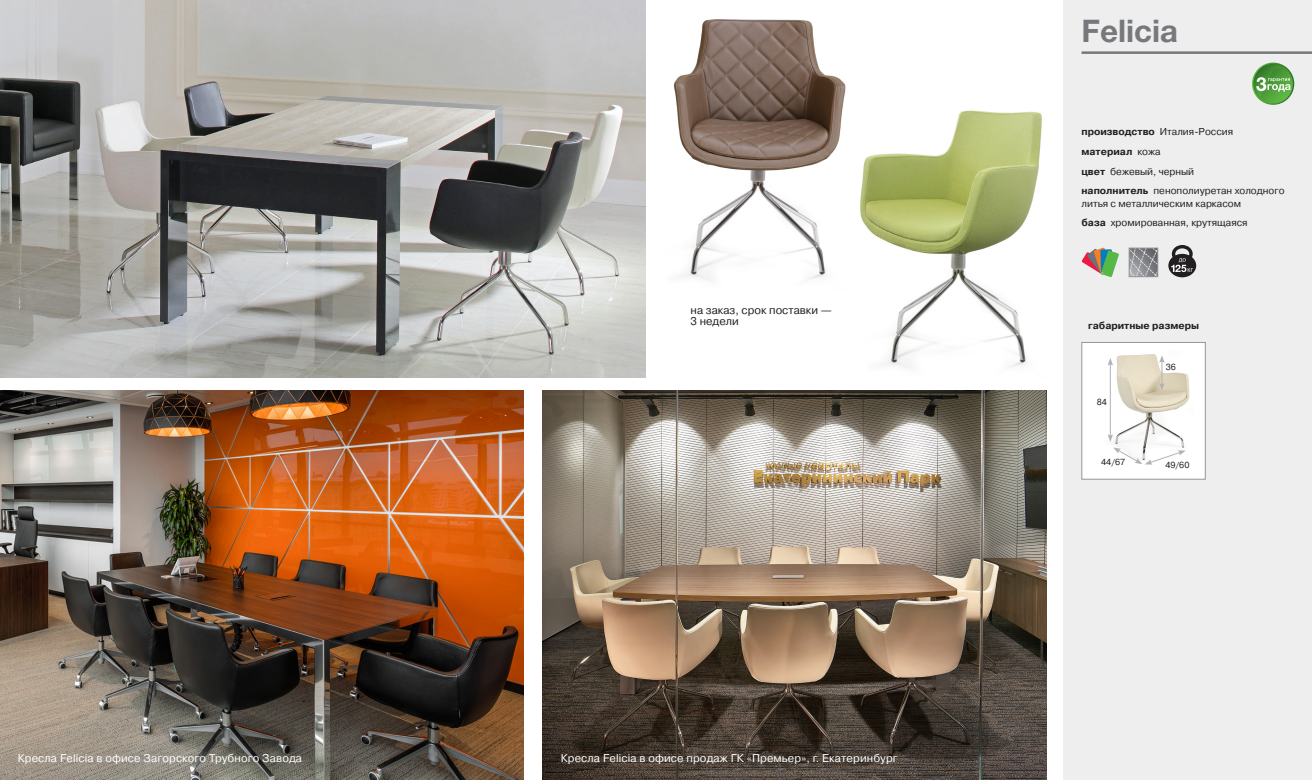
<style>
.page{position:relative;width:1312px;height:780px;background:#fff}
.page>*{position:absolute;margin:0;border:0;box-sizing:border-box;transform-origin:0 0}
.name{font:700 31.25px "Helvetica Neue LTCYR";color:#76787b}
.подпись{font:11.25px "Pragmatica C";letter-spacing:.01em;color:#fff}
.t1{font:11.25px/11.2px "Pragmatica C";color:#231f20}
.harakteristiki{font:10px/12.5px "Pragmatica C";color:#231f20}
.zagolovok{font:700 10px "Pragmatica C";color:#231f20}
.harakteristiki-2{font:700 10px "Pragmatica C";color:#231f20}
.размеры{font:8.75px "Pragmatica C";color:#231f20}
.s1{font-weight:700}
.s2{font-weight:400}
</style>
<div class="page">
<div style="left:1063px;top:0;width:248px;height:780px;background:#eeeeef"></div>
<hr style="left:1081px;top:51px;width:230px;height:3px;background:#76787b">
<img style="left:543px;top:390px;width:502px;height:390px">
<img style="left:0;top:390px;width:523px;height:390px">
<svg style="left:1130px;top:250px;width:25px;height:25px"></svg>
<div style="left:1128px;top:248px;width:29px;height:29px;border:1px solid #939598"></div>
<svg style="left:1081px;top:248px;width:37px;height:29px"></svg>
<div style="left:1168px;top:254px;width:27px;height:23px;background:#231f20;border-radius:50%"></div>
<svg style="left:1170px;top:245px;width:22px;height:27px"></svg>
<img style="left:673px;top:19px;width:173px;height:262px">
<img style="left:860px;top:110px;width:182px;height:258px">
<div style="left:1081px;top:342px;width:124px;height:137px;background:#fff;border:1px solid #939598"></div>
<svg style="left:1252px;top:63px;width:42px;height:42px"></svg>
<img style="left:1110px;top:354px;width:80px;height:111px">
<hr style="left:1109px;top:363px;width:1px;height:73px;background:#b2b3b7">
<svg style="left:1108px;top:358px;width:4px;height:7px"></svg>
<svg style="left:1158px;top:355px;width:6px;height:35px"></svg>
<svg style="left:1108px;top:434px;width:77px;height:30px"></svg>
<img style="left:0;top:0;width:645px;height:377px">
<p class="t1" style="left:690px;top:304px;width:143px">на заказ, срок поставки —<br>3 недели</p>
<p class="подпись" style="left:18px;top:752px;width:286px">Кресла Felicia в офисе Загорского Трубного Завода</p>
<p class="подпись" style="left:560px;top:752px;width:338px">Кресла Felicia в офисе продаж ГК «Премьер», г. Екатеринбург</p>
<p class="name" style="left:1081px;top:13px;width:98px">Felicia</p>
<p class="harakteristiki" style="left:1081px;top:126px;width:153px"><span class="s1">производство</span> Италия-Россия</p>
<p class="harakteristiki-2" style="left:1081px;top:146px;width:81px">материал <span class="s2">кожа</span></p>
<p class="harakteristiki" style="left:1081px;top:165px;width:114px"><span class="s1">цвет</span> бежевый, черный</p>
<p class="harakteristiki" style="left:1081px;top:185px;width:204px"><span class="s1">наполнитель</span> пенополиуретан холодного литья с металлическим каркасом</p>
<p class="harakteristiki" style="left:1081px;top:217px;width:168px"><span class="s1">база</span> хромированная, крутящаяся</p>
<p class="zagolovok" style="left:1087px;top:320px;width:112px">габаритные размеры</p>
<p class="размеры" style="left:1096px;top:397px;width:12px">84</p>
<p class="размеры" style="left:1100px;top:457px;width:26px">44/67</p>
<p class="размеры" style="left:1165px;top:362px;width:12px">36</p>
<p class="размеры" style="left:1164px;top:460px;width:26px">49/60</p>
</div>
